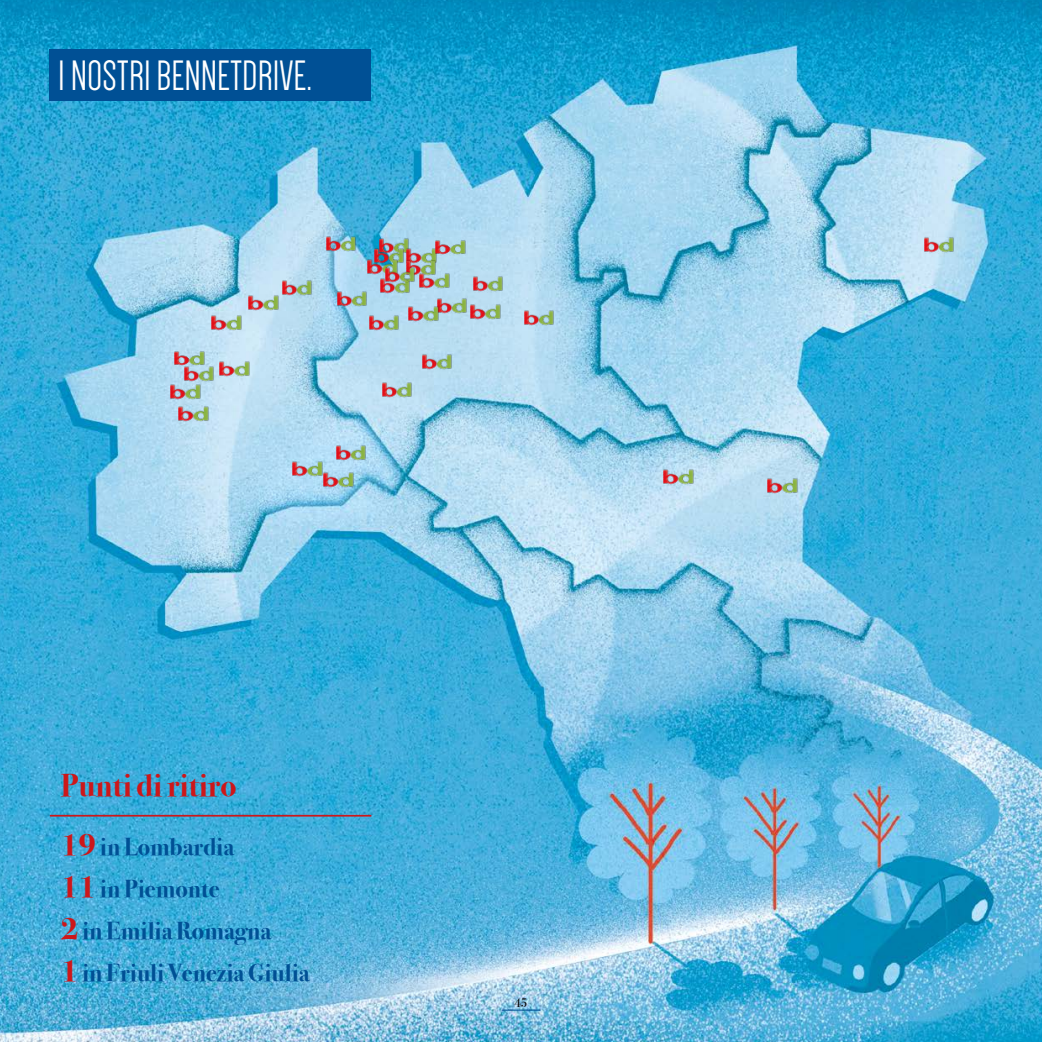
<style>
.page{position:relative;width:1042px;height:1042px;background:#fff}
.page>*{position:absolute;margin:0;border:0;box-sizing:border-box;transform-origin:0 0}
.t1{font:43.75px "Dense";color:#fff}
.t2{font:700 31.5px "Bodoni Svty Two ITCTT";color:#cd171a}
.t3{font:700 24.5px/42px "Bodoni Svty Two ITCTT";color:#005095}
.t4{font:12.25px "Bodoni Svty Two ITCTT";color:#000}
.s1{font-size:31.5px;color:#cd171a}
</style>
<div class="page">
<img style="left:0;top:0;width:1042px;height:1042px">
<hr style="left:502px;top:1009px;width:38px;height:1px;background:#005095">
<div style="left:50px;top:50px;width:321px;height:51px;background:#005095"></div>
<img style="left:293px;top:460px;width:29px;height:17px">
<img style="left:324px;top:471px;width:30px;height:16px">
<img style="left:185px;top:365px;width:29px;height:16px">
<img style="left:220px;top:360px;width:30px;height:17px">
<img style="left:175px;top:350px;width:29px;height:16px">
<img style="left:179px;top:405px;width:29px;height:16px">
<img style="left:336px;top:444px;width:30px;height:16px">
<img style="left:212px;top:314px;width:29px;height:16px">
<img style="left:282px;top:279px;width:30px;height:16px">
<img style="left:171px;top:383px;width:29px;height:17px">
<img style="left:249px;top:294px;width:29px;height:17px">
<img style="left:337px;top:290px;width:30px;height:16px">
<img style="left:326px;top:235px;width:30px;height:17px">
<img style="left:369px;top:314px;width:30px;height:16px">
<img style="left:382px;top:381px;width:30px;height:17px">
<img style="left:422px;top:353px;width:30px;height:17px">
<img style="left:524px;top:309px;width:30px;height:17px">
<img style="left:437px;top:297px;width:30px;height:16px">
<img style="left:470px;top:303px;width:30px;height:16px">
<img style="left:473px;top:276px;width:30px;height:16px">
<img style="left:379px;top:237px;width:30px;height:17px">
<img style="left:407px;top:247px;width:29px;height:12px">
<img style="left:924px;top:237px;width:30px;height:16px">
<img style="left:768px;top:477px;width:29px;height:16px">
<img style="left:663px;top:469px;width:30px;height:16px">
<hr style="left:50px;top:815px;width:321px;height:1px;background:#cd171a">
<img style="left:436px;top:239px;width:29px;height:16px">
<img style="left:374px;top:247px;width:30px;height:16px">
<img style="left:380px;top:277px;width:30px;height:16px">
<img style="left:406px;top:259px;width:30px;height:17px">
<img style="left:368px;top:258px;width:29px;height:16px">
<img style="left:385px;top:266px;width:30px;height:16px">
<img style="left:409px;top:306px;width:29px;height:16px">
<img style="left:420px;top:272px;width:29px;height:16px">
<h1 class="t1" style="left:58px;top:54px;width:255px">I NOSTRI BENNETDRIVE.</h1>
<p class="t2" style="left:61px;top:759px;width:177px">Punti di ritiro</p>
<p class="t3" style="left:61px;top:824px;width:250px"><span class="s1">19</span>in Lombardia<br><span class="s1">11</span>in Piemonte<br><span class="s1">2</span>in Emilia Romagna<br><span class="s1">1</span>in Friuli Venezia Giulia</p>
<p class="t4" style="left:514px;top:993px;width:15px">45</p>
</div>
